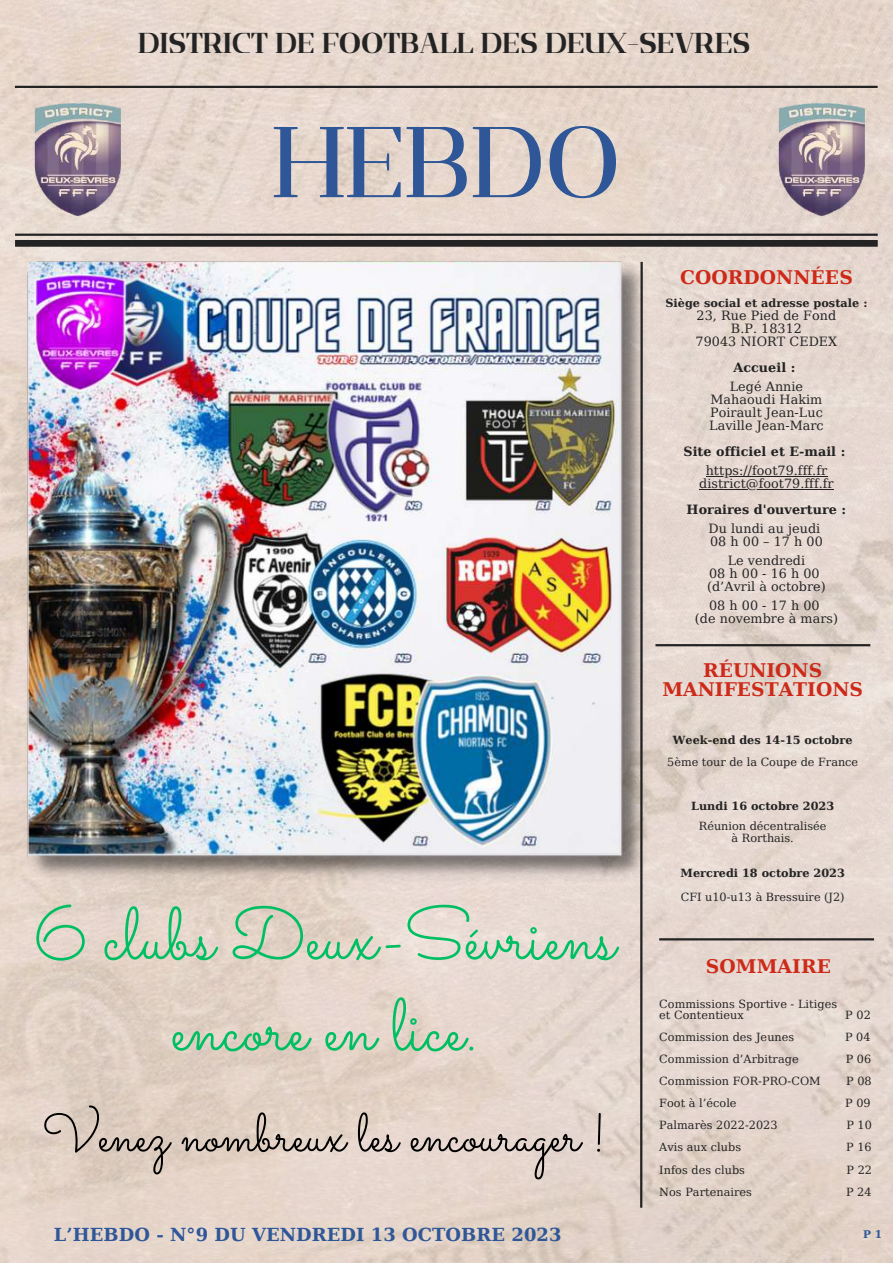
<style>
.page{position:relative;width:893px;height:1264px;background:#fff}
.page>*{position:absolute;margin:0;border:0;box-sizing:border-box;transform-origin:0 0}
.t1{font:100.2px "Flatory Serif 400";color:#2f5797}
.t2{font:73.5px/91.1px "Sacramento";color:#00bf63;text-align:center}
.t3{font:54px "Sacramento";color:#000}
.t4{font:28.8px "Flatory Serif 700";color:#242323}
.t5{font:700 18.75px/19.2px "DejaVu Serif";color:#cd2a19;text-align:center}
.t6{font:700 17.85px "DejaVu Serif";letter-spacing:.005em;color:#2f5797}
.t7{font:12.75px/13px "DejaVu Serif";letter-spacing:.005em;color:#242323;text-align:center}
.t8{font:700 12.75px "DejaVu Serif";letter-spacing:.005em;color:#242323}
.t9{font:11.25px/11.9px "DejaVu Serif";letter-spacing:.005em;color:#242323;text-align:center}
.t10{font:700 11.25px "DejaVu Serif";color:#242323}
.t11{font:700 10.5px "DejaVu Serif";color:#2f5797}
</style>
<div class="page">
<img style="left:0;top:0;width:892px;height:1262px">
<hr style="left:15px;top:86px;width:862px;height:2px;background:#242323">
<div style="left:15px;top:240px;width:862px;height:7px;background:#242323"></div>
<hr style="left:15px;top:233px;width:862px;height:3px;background:#242323">
<hr style="left:640px;top:262px;width:2px;height:945px;background:#242323">
<hr style="left:659px;top:938px;width:214px;height:2px;background:#242323">
<img style="left:22px;top:101px;width:104px;height:119px">
<img style="left:766px;top:101px;width:103px;height:119px">
<hr style="left:705px;top:476px;width:122px;height:1px;background:#242323">
<hr style="left:699px;top:489px;width:134px;height:1px;background:#242323">
<hr style="left:655px;top:644px;width:215px;height:2px;background:#242323">
<img style="left:23px;top:257px;width:627px;height:627px">
<h3 class="t4" style="left:138px;top:26px;width:613px">DISTRICT DE FOOTBALL DES DEUX-SEVRES</h3>
<h1 class="t1" style="left:272px;top:104px;width:350px">HEBDO</h1>
<h2 class="t2" style="left:34px;top:887px;width:582px">6 clubs Deux-Sévriens encore en lice.</h2>
<h3 class="t3" style="left:42px;top:1100px;width:565px">Venez nombreux les encourager !</h3>
<h3 class="t5" style="left:680px;top:268px;width:174px">COORDONNÉES</h3>
<p class="t10" style="left:665px;top:297px;width:204px">Siège social et adresse postale :</p>
<p class="t7" style="left:695px;top:309px;width:143px">23, Rue Pied de Fond<br>B.P. 18312<br>79043 NIORT CEDEX</p>
<p class="t8" style="left:733px;top:360px;width:63px">Accueil :</p>
<p class="t7" style="left:709px;top:380px;width:116px">Legé Annie<br>Mahaoudi Hakim<br>Poirault Jean-Luc<br>Laville Jean-Marc</p>
<p class="t8" style="left:683px;top:444px;width:163px">Site officiel et E-mail :</p>
<p class="t7" style="left:699px;top:464px;width:136px">https://foot79.fff.fr district@foot79.fff.fr</p>
<p class="t8" style="left:686px;top:502px;width:161px">Horaires d'ouverture :</p>
<p class="t7" style="left:708px;top:522px;width:116px;text-align:left">Du lundi au jeudi<br>08h00–17h00</p>
<p class="t7" style="left:707px;top:554px;width:120px">Le vendredi<br>08h00-16h00 (d’Avril à octobre)</p>
<p class="t7" style="left:694px;top:599px;width:145px">08h00-17h00<br>(de novembre à mars)</p>
<h3 class="t5" style="left:662px;top:661px;width:202px">RÉUNIONS<br>MANIFESTATIONS</h3>
<p class="t10" style="left:673px;top:733px;width:181px">Week-end des 14-15 octobre</p>
<p class="t9" style="left:667px;top:756px;width:192px">5ème tour de la Coupe de France</p>
<p class="t10" style="left:691px;top:799px;width:144px">Lundi 16 octobre 2023</p>
<p class="t9" style="left:698px;top:819px;width:129px">Réunion décentralisée à Rorthais.</p>
<p class="t10" style="left:680px;top:866px;width:166px">Mercredi 18 octobre 2023</p>
<p class="t9" style="left:680px;top:890px;width:165px">CFI u10-u13 à Bressuire (J2)</p>
<h3 class="t5" style="left:706px;top:956px;width:126px">SOMMAIRE</h3>
<p class="t9" style="left:659px;top:998px;width:179px;line-height:10.9px;text-align:left">Commissions Sportive - Litiges et Contentieux</p>
<p class="t9" style="left:845px;top:1008px;width:27px">P 02</p>
<p class="t9" style="left:659px;top:1030px;width:137px">Commission des Jeunes</p>
<p class="t9" style="left:845px;top:1030px;width:27px">P 04</p>
<p class="t9" style="left:659px;top:1052px;width:141px">Commission d’Arbitrage</p>
<p class="t9" style="left:845px;top:1052px;width:27px">P 06</p>
<p class="t9" style="left:659px;top:1074px;width:163px">Commission FOR-PRO-COM</p>
<p class="t9" style="left:846px;top:1074px;width:27px">P 08</p>
<p class="t9" style="left:659px;top:1096px;width:79px">Foot à l’école</p>
<p class="t9" style="left:845px;top:1096px;width:27px">P 09</p>
<p class="t9" style="left:659px;top:1118px;width:120px">Palmarès 2022-2023</p>
<p class="t9" style="left:846px;top:1118px;width:27px">P 10</p>
<p class="t9" style="left:659px;top:1141px;width:83px">Avis aux clubs</p>
<p class="t9" style="left:846px;top:1141px;width:27px">P 16</p>
<p class="t9" style="left:659px;top:1163px;width:87px">Infos des clubs</p>
<p class="t9" style="left:846px;top:1163px;width:27px">P 22</p>
<p class="t9" style="left:659px;top:1185px;width:94px">Nos Partenaires</p>
<p class="t9" style="left:846px;top:1185px;width:27px">P 24</p>
<h3 class="t6" style="left:54px;top:1223px;width:509px">L’HEBDO - N°9 DU VENDREDI 13 OCTOBRE 2023</h3>
<p class="t11" style="left:863px;top:1227px;width:20px">P 1</p>
</div>
